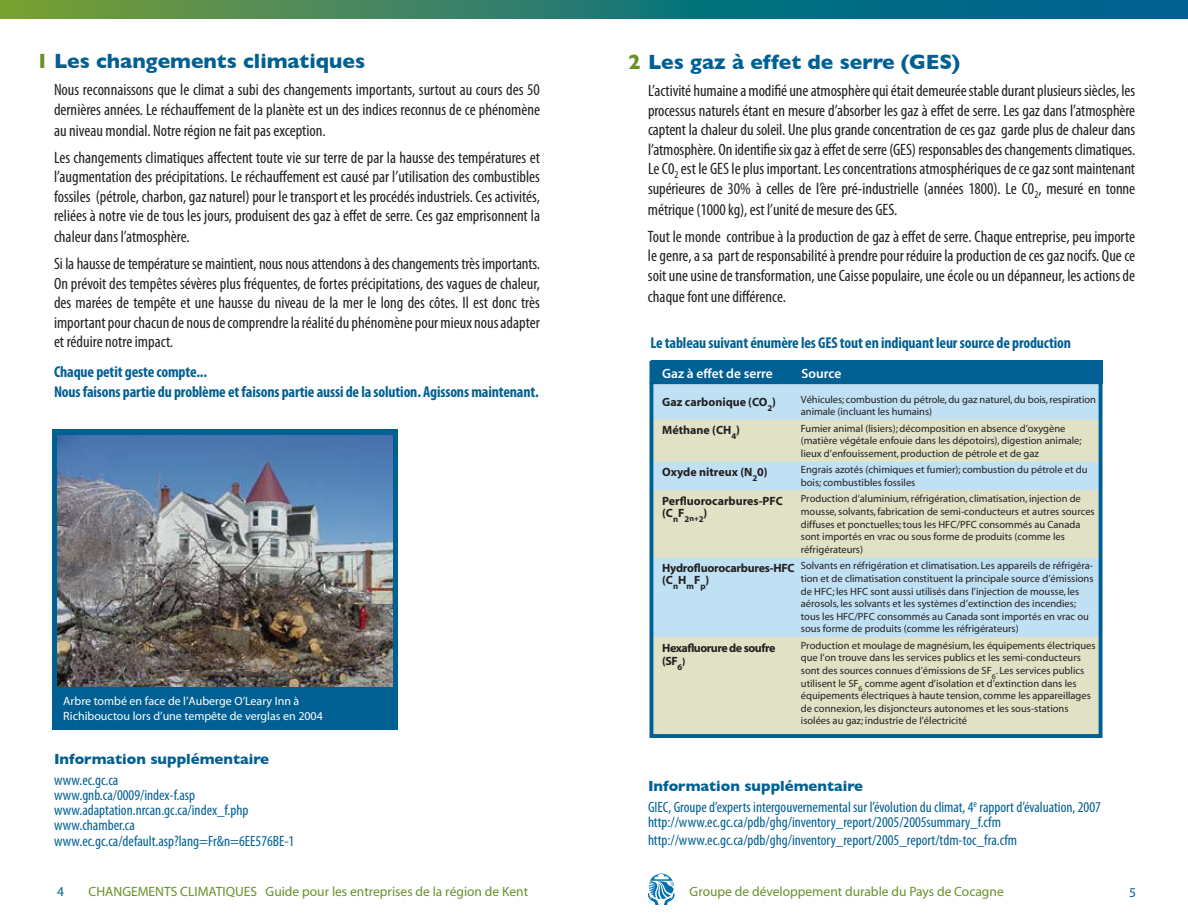
<style>
.page{position:relative;width:1188px;height:918px;background:#fff}
.page>*{position:absolute;margin:0;border:0;box-sizing:border-box;transform-origin:0 0}
.t1{font:700 21px "Gill Sans";color:#006093}
.t2{font:condensed 16.5px/19.5px "Myriad Pro";color:#231f20}
.t3{font:700 condensed 15.75px/19.8px "Myriad Pro";letter-spacing:-.01em;color:#006093}
.t4{font:condensed 15px/15.3px "Myriad Pro";color:#006093}
.t5{font:700 15px "Gill Sans";color:#006093}
.t6{font:13.5px "Myriad";color:#699028}
.t7{font:600 13.5px "Myriad Pro";color:#fff}
.t8{font:13.5px "Myriad";color:#006093}
.t9{font:700 12px/12px "Myriad";letter-spacing:-.005em;color:#231f20}
.t10{font:12px/14.9px "Myriad";color:#fff}
.t11{font:700 12px/13.5px "Myriad";letter-spacing:-.04em;color:#231f20}
.t12{font:10.5px/12.6px "Myriad";color:#231f20}
.t13{font:700 10.5px "Myriad";color:#231f20}
.s1{color:#699028}
</style>
<div class="page">
<div style="left:52px;top:429px;width:346px;height:301px;background:#006093"></div>
<img style="left:58px;top:435px;width:335px;height:251px">
<div style="left:0;top:0;width:594px;height:19px;background:linear-gradient(to right,#7b9f33,#277878)"></div>
<svg style="left:594px;top:0;width:594px;height:19px;background:#026b84"></svg>
<svg style="left:648px;top:873px;width:26px;height:32px"></svg>
<div style="left:654px;top:557px;width:448px;height:84px;background:#c0e0f3"></div>
<div style="left:651px;top:459px;width:449px;height:42px;background:#c0e0f3"></div>
<div style="left:651px;top:381px;width:449px;height:42px;background:#c0e0f3"></div>
<div style="left:651px;top:637px;width:449px;height:99px;background:#e0e1c5"></div>
<div style="left:653px;top:490px;width:448px;height:68px;background:#e0e1c5"></div>
<div style="left:650px;top:420px;width:449px;height:42px;background:#e0e1c5"></div>
<div style="left:651px;top:361px;width:451px;height:23px;background:#006093"></div>
<div style="left:649px;top:361px;width:454px;height:377px;border:4px solid #006093"></div>
<hr style="left:650px;top:383px;width:451px;height:1px;background:#006093">
<p class="t1" style="left:36px;top:49px;width:331px"><span class="s1">1</span> Les changements climatiques</p>
<p class="t2" style="left:54px;top:80px;width:488px">Nous reconnaissons que le climat a subi des changements importants, surtout au cours des 50 dernières années. Le réchauffement de la planète est un des indices reconnus de ce phénomène</p>
<p class="t2" style="left:54px;top:117px;width:487px;line-height:27px">au niveau mondial. Notre région ne fait pas exception.<br>Les changements climatiques affectent toute vie sur terre de par la hausse des températures et</p>
<p class="t2" style="left:54px;top:167px;width:488px;text-align:justify">l’augmentation des précipitations. Le réchauffement est causé par l’utilisation des combustibles fossiles (pétrole, charbon, gaz naturel) pour le transport et les procédés industriels. Ces activités, reliées à notre vie de tous les jours, produisent des gaz à effet de serre. Ces gaz emprisonnent la</p>
<p class="t2" style="left:54px;top:223px;width:488px;line-height:27px">chaleur dans l’atmosphère.<br>Si la hausse de température se maintient, nous nous attendons à des changements très importants.</p>
<p class="t2" style="left:54px;top:273px;width:487px;text-align:justify">On prévoit des tempêtes sévères plus fréquentes, de fortes précipitations, des vagues de chaleur, des marées de tempête et une hausse du niveau de la mer le long des côtes. Il est donc très important pour chacun de nous de comprendre la réalité du phénomène pour mieux nous adapter et réduire notre impact.</p>
<p class="t3" style="left:54px;top:362px;width:486px">Chaque petit geste compte...<br>Nous faisons partie du problème et faisons partie aussi de la solution. Agissons maintenant.</p>
<p class="t10" style="left:63px;top:694px;width:261px">Arbre tombé en face de l’Auberge O’Leary Inn à<br>Richibouctou lors d’une tempête de verglas en 2004</p>
<p class="t5" style="left:54px;top:750px;width:217px">Information supplémentaire</p>
<p class="t4" style="left:54px;top:772px;width:242px">www.ec.gc.ca<br>www.gnb.ca/0009/index-f.asp www.adaptation.nrcan.gc.ca/index_f.php www.chamber.ca www.ec.gc.ca/default.asp?lang=Fr&amp;n=6EE576BE-1</p>
<p class="t1" style="left:628px;top:50px;width:334px"><span class="s1">2</span> Les gaz à effet de serre (GES)</p>
<p class="t2" style="left:648px;top:81px;width:489px;text-align:justify">L’activité humaine a modifié une atmosphère qui était demeurée stable durant plusieurs siècles, les processus naturels étant en mesure d’absorber les gaz à effet de serre. Les gaz dans l’atmosphère captent la chaleur du soleil. Une plus grande concentration de ces gaz garde plus de chaleur dans l’atmosphère. On identifie six gaz à effet de serre (GES) responsables des changements climatiques.<br>Le C0<sub>2</sub> est le GES le plus important. Les concentrations atmosphériques de ce gaz sont maintenant supérieures de 30% à celles de l’ère pré-industrielle (années 1800). Le C0<sub>2</sub>, mesuré en tonne</p>
<p class="t2" style="left:648px;top:195px;width:489px;line-height:27px">métrique (1000 kg), est l’unité de mesure des GES.<br>Tout le monde contribue à la production de gaz à effet de serre. Chaque entreprise, peu importe</p>
<p class="t2" style="left:648px;top:246px;width:489px">le genre, a sa part de responsabilité à prendre pour réduire la production de ces gaz nocifs. Que ce soit une usine de transformation, une Caisse populaire, une école ou un dépanneur, les actions de</p>
<p class="t2" style="left:648px;top:286px;width:140px">chaque font une différence.</p>
<p class="t3" style="left:650px;top:333px;width:422px">Le tableau suivant énumère les GES tout en indiquant leur source de production</p>
<p class="t7" style="left:662px;top:365px;width:112px">Gaz à effet de serre</p>
<p class="t7" style="left:802px;top:365px;width:41px">Source</p>
<p class="t12" style="left:801px;top:393px;width:297px">Véhicules; combustion du pétrole, du gaz naturel, du bois, respiration animale (incluant les humains)</p>
<p class="t12" style="left:801px;top:422px;width:282px">Fumier animal (lisiers); décomposition en absence d’oxygène (matière végétale enfouie dans les dépotoirs), digestion animale; lieux d’enfouissement, production de pétrole et de gaz</p>
<p class="t12" style="left:801px;top:464px;width:288px">Engrais azotés (chimiques et fumier); combustion du pétrole et du bois; combustibles fossiles</p>
<p class="t12" style="left:801px;top:493px;width:295px">Production d’aluminium, réfrigération, climatisation, injection de mousse, solvants, fabrication de semi-conducteurs et autres sources diffuses et ponctuelles; tous les HFC/PFC consommés au Canada sont importés en vrac ou sous forme de produits (comme les réfrigérateurs)</p>
<p class="t12" style="left:801px;top:560px;width:294px">Solvants en réfrigération et climatisation. Les appareils de réfrigéra&shy;tion et de climatisation constituent la principale source d’émissions de HFC; les HFC sont aussi utilisés dans l’injection de mousse, les aérosols, les solvants et les systèmes d’extinction des incendies; tous les HFC/PFC consommés au Canada sont importés en vrac ou sous forme de produits (comme les réfrigérateurs)</p>
<p class="t12" style="left:801px;top:639px;width:296px">Production et moulage de magnésium, les équipements électriques que l’on trouve dans les services publics et les semi-conducteurs sont des sources connues d’émissions de SF<sub>6</sub>. Les services publics utilisent le SF<sub>6</sub> comme agent d’isolation et d’extinction dans les équipements électriques à haute tension, comme les appareillages de connexion, les disjoncteurs autonomes et les sous-stations isolées au gaz; industrie de l’électricité</p>
<p class="t9" style="left:662px;top:396px;width:115px">Gaz carbonique (CO<sub>2</sub>)</p>
<p class="t9" style="left:662px;top:425px;width:79px">Méthane (CH<sub>4</sub>)</p>
<p class="t9" style="left:662px;top:467px;width:107px">Oxyde nitreux (N<sub>2</sub>0)</p>
<p class="t9" style="left:662px;top:495px;width:122px">Perfluorocarbures-PFC (C<sub>n</sub>F<sub>2</sub><sub>n+</sub><sub>2</sub>)</p>
<p class="t9" style="left:662px;top:563px;width:134px">Hydrofluorocarbures-HFC (C<sub>n</sub>H<sub>m</sub>F<sub>p</sub>)</p>
<p class="t11" style="left:662px;top:641px;width:115px">Hexafluorure de soufre (SF<sub>6</sub></p>
<p class="t13" style="left:682px;top:656px;width:5px">)</p>
<p class="t5" style="left:648px;top:778px;width:217px">Information supplémentaire</p>
<p class="t4" style="left:648px;top:800px;width:454px">GIEC, Groupe d’experts intergouvernemental sur l’évolution du climat, 4<sup>e</sup> rapport d’évaluation, 2007 http://www.ec.gc.ca/pdb/ghg/inventory_report/2005/2005summary_f.cfm</p>
<p class="t4" style="left:648px;top:833px;width:371px">http://www.ec.gc.ca/pdb/ghg/inventory_report/2005_report/tdm-toc_fra.cfm</p>
<p class="t8" style="left:57px;top:885px;width:8px">4</p>
<p class="t6" style="left:89px;top:885px;width:441px">CHANGEMENTS CLIMATIQUES Guide pour les entreprises de la région de Kent</p>
<p class="t6" style="left:690px;top:884px;width:316px">Groupe de développement durable du Pays de Cocagne</p>
<p class="t8" style="left:1129px;top:885px;width:8px">5</p>
</div>
